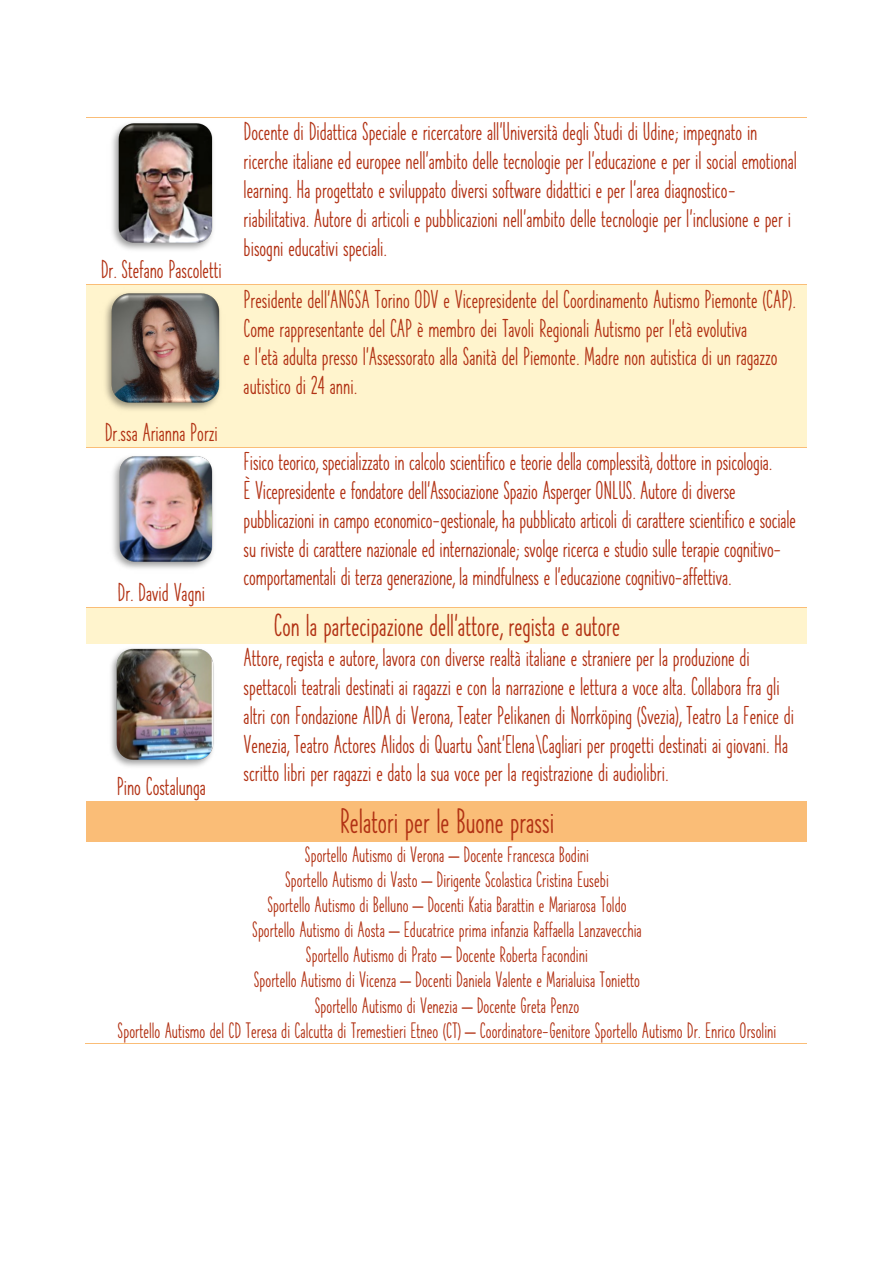
<style>
.page{position:relative;width:893px;height:1263px;background:#fff}
.page>*{position:absolute;margin:0;border:0;box-sizing:border-box;transform-origin:0 0}
.t1{font:900 33.15px "The Hand";color:#b23214}
.t2{font:900 29.85px "The Hand";color:#b23214}
.t3{font:900 24.15px/28.8px "The Hand";color:#b23214}
.t4{font:900 20.85px/25.2px "The Hand";color:#b23214;text-align:center}
.s1{font-family:"Times New Roman";font-weight:700}
</style>
<div class="page">
<hr style="left:87px;top:117px;width:149px;height:1px;background:#fabd77">
<hr style="left:236px;top:117px;width:571px;height:1px;background:#fabd77">
<div style="left:87px;top:285px;width:149px;height:162px;background:#fff4cd"></div>
<div style="left:236px;top:285px;width:571px;height:162px;background:#fff4cd"></div>
<hr style="left:87px;top:284px;width:149px;height:1px;background:#fabd77">
<hr style="left:236px;top:284px;width:571px;height:1px;background:#fabd77">
<hr style="left:87px;top:447px;width:149px;height:1px;background:#fabd77">
<hr style="left:236px;top:447px;width:571px;height:1px;background:#fabd77">
<div style="left:87px;top:608px;width:720px;height:36px;background:#fff4cd"></div>
<hr style="left:87px;top:607px;width:149px;height:1px;background:#fabd77">
<hr style="left:236px;top:607px;width:571px;height:1px;background:#fabd77">
<div style="left:87px;top:801px;width:720px;height:40px;background:#fabd77"></div>
<hr style="left:87px;top:841px;width:720px;height:1px;background:#fabd77">
<hr style="left:86px;top:1043px;width:721px;height:1px;background:#fabd77">
<img style="left:112px;top:123px;width:101px;height:127px">
<img style="left:105px;top:293px;width:115px;height:117px">
<img style="left:113px;top:456px;width:101px;height:113px">
<img style="left:111px;top:648px;width:103px;height:119px">
<p class="t3" style="left:101px;top:255px;width:123px">Dr. Stefano Pascoletti</p>
<p class="t3" style="left:105px;top:418px;width:114px">Dr.ssa Arianna Porzi</p>
<p class="t3" style="left:118px;top:578px;width:89px">Dr. David Vagni</p>
<p class="t3" style="left:244px;top:117px;width:555px">Docente di Didattica Speciale e ricercatore all’Università degli Studi di Udine; impegnato in ricerche italiane ed europee nell'ambito delle tecnologie per l'educazione e per il social emotional learning. Ha progettato e sviluppato diversi software didattici e per l'area diagnostico&shy;riabilitativa. Autore di articoli e pubblicazioni nell'ambito delle tecnologie per l'inclusione e per i bisogni educativi speciali.</p>
<p class="t3" style="left:244px;top:285px;width:553px">Presidente dell’ANGSA Torino ODV e Vicepresidente del Coordinamento Autismo Piemonte (CAP).<br>Come rappresentante del CAP è membro dei Tavoli Regionali Autismo per l’età evolutiva<br>e l’età adulta presso l’Assessorato alla Sanità del Piemonte. Madre non autistica di un ragazzo autistico di 24 anni.</p>
<p class="t3" style="left:244px;top:447px;width:554px">Fisico teorico, specializzato in calcolo scientifico e teorie della complessità, dottore in psicologia.<br>È Vicepresidente e fondatore dell’Associazione Spazio Asperger ONLUS. Autore di diverse pubblicazioni in campo economico-gestionale, ha pubblicato articoli di carattere scientifico e sociale su riviste di carattere nazionale ed internazionale; svolge ricerca e studio sulle terapie cognitivo&shy;comportamentali di terza generazione, la mindfulness e l’educazione cognitivo-affettiva.</p>
<p class="t2" style="left:274px;top:608px;width:348px">Con la partecipazione dell’attore, regista e autore</p>
<p class="t3" style="left:244px;top:643px;width:552px">Attore, regista e autore, lavora con diverse realtà italiane e straniere per la produzione di spettacoli teatrali destinati ai ragazzi e con la narrazione e lettura a voce alta. Collabora fra gli altri con Fondazione AIDA di Verona, Teater Pelikanen di Norrköping (Svezia), Teatro La Fenice di Venezia, Teatro Actores Alidos di Quartu Sant'Elena\Cagliari per progetti destinati ai giovani. Ha scritto libri per ragazzi e dato la sua voce per la registrazione di audiolibri.</p>
<h1 class="t1" style="left:340px;top:802px;width:216px">Relatori per le Buone prassi</h1>
<p class="t4" style="left:118px;top:841px;width:660px">Sportello Autismo di Verona <span class="s1">–</span> Docente Francesca Bodini<br>Sportello Autismo di Vasto <span class="s1">–</span> Dirigente Scolastica Cristina Eusebi<br>Sportello Autismo di Belluno <span class="s1">–</span> Docenti Katia Barattin e Mariarosa Toldo<br>Sportello Autismo di Aosta <span class="s1">–</span> Educatrice prima infanzia Raffaella Lanzavecchia<br>Sportello Autismo di Prato <span class="s1">–</span> Docente Roberta Facondini<br>Sportello Autismo di Vicenza <span class="s1">–</span> Docenti Daniela Valente e Marialuisa Tonietto<br>Sportello Autismo di Venezia <span class="s1">–</span> Docente Greta Penzo<br>Sportello Autismo del CD Teresa di Calcutta di Tremestieri Etneo (CT) <span class="s1">–</span> Coordinatore-Genitore Sportello Autismo Dr. Enrico Orsolini</p>
<p class="t3" style="left:117px;top:772px;width:91px">Pino Costalunga</p>
</div>
